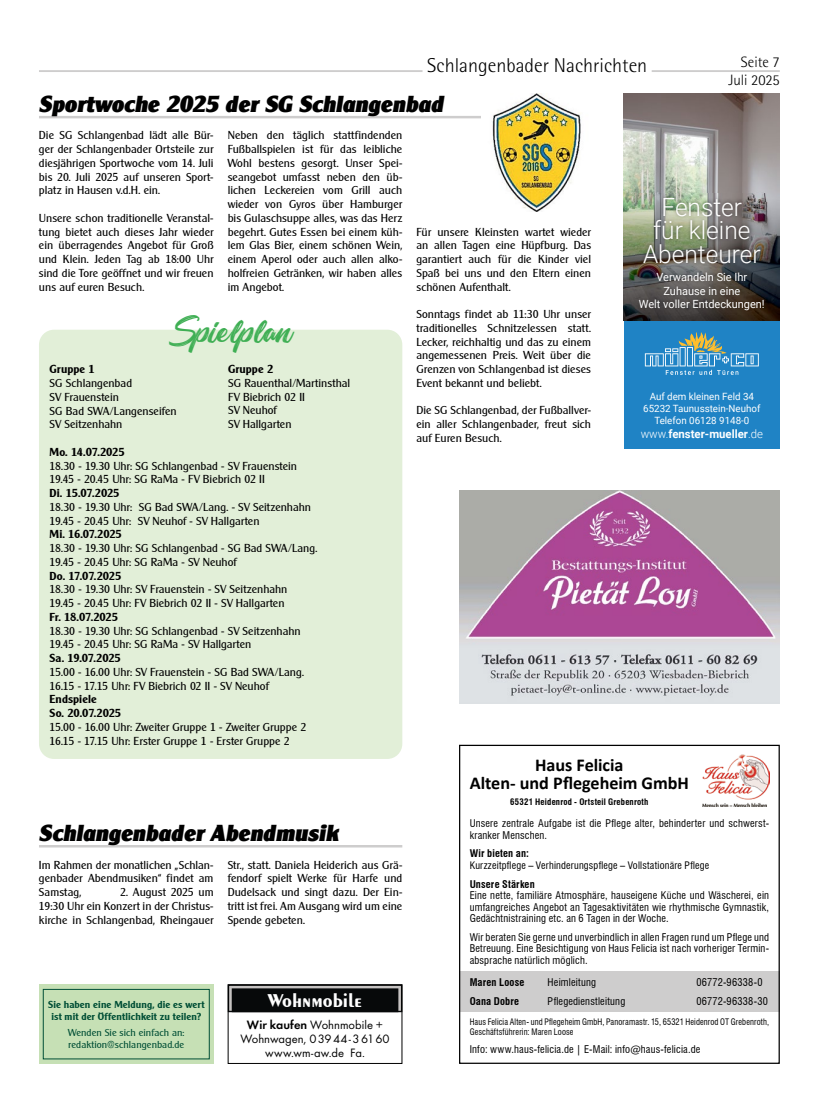
<style>
.page{position:relative;width:833px;height:1117px;background:#fff}
.page>*{position:absolute;margin:0;border:0;box-sizing:border-box;transform-origin:0 0}
.t1{font:33px "Barbershop in Thailand";color:#3faf54}
.t2{font:300 25px/23.8px "Roboto";color:#fff;text-align:center}
.t3{font:italic 22.5px "Cleargothic Serial Heavy Regular";color:#000}
.t4{font:300 20px "Rotis Semi Sans Std";color:#000}
.t5{font:700 19.62px "Exotic 350 BT";color:#fff}
.t6{font:700 18.12px/18.1px "Calibri";letter-spacing:-.005em;color:#000;text-align:center}
.t7{font:300 15px/18px "Rotis Semi Sans Std";color:#000;text-align:right}
.t8{font:12.62px/14px "Function";color:#000;text-align:center}
.t9{font:700 11.62px "Roboto";color:#fff}
.t10{font:11.25px/13.8px "Cleargothic Serial Regular";color:#000;text-align:justify}
.t11{font:11.25px "Cleargothic Serial Bold";letter-spacing:-.015em;color:#000}
.t12{font:11.25px/13.5px "Roboto";color:#fff;text-align:center}
.t13{font:11.25px/13.8px "Cleargothic Serial Bold";letter-spacing:.005em;color:#000}
.t14{font:condensed 10.38px/11.5px "Swiss 721 BT";letter-spacing:.02em;color:#000;text-align:justify}
.t15{font:700 condensed 10.38px "Swiss 721 BT";letter-spacing:.015em;color:#000}
.t16{font:condensed 10.12px "Swiss 721 BT";letter-spacing:.02em;color:#000}
.t17{font:10px/12px "Roboto";color:#fff;text-align:center}
.t18{font:9.75px "Cleargothic Serial Bold";letter-spacing:.01em;color:#004e35}
.t19{font:9.75px/11.9px "Cleargothic Serial Regular";letter-spacing:.005em;color:#004e35}
.t20{font:condensed 8.75px/9.8px "Swiss 721 BT";letter-spacing:.015em;color:#000;scale:.95 1}
.t21{font:700 condensed 8.75px "Swiss 721 BT";letter-spacing:.025em;color:#000}
.s1{font-weight:300}
.s2{font-weight:700}
</style>
<div class="page">
<hr style="left:651px;top:70px;width:129px;height:2px;background:#cecdcd">
<hr style="left:39px;top:70px;width:383px;height:2px;background:#cecdcd">
<hr style="left:39px;top:844px;width:363px;height:3px;background:#cecdcd">
<hr style="left:39px;top:116px;width:443px;height:2px;background:#cecdcd">
<img style="left:491px;top:94px;width:90px;height:118px">
<img style="left:459px;top:490px;width:321px;height:213px">
<div style="left:624px;top:321px;width:156px;height:127px;background:#1f83c5"></div>
<svg style="left:645px;top:332px;width:114px;height:43px"></svg>
<img style="left:624px;top:94px;width:156px;height:54px">
<img style="left:624px;top:148px;width:156px;height:173px">
<img style="left:635px;top:194px;width:133px;height:120px">
<div style="left:39px;top:329px;width:363px;height:429px;background:#e2efd8;border-radius:15px"></div>
<div style="left:459px;top:970px;width:321px;height:41px;background:#cecdcd"></div>
<div style="left:459px;top:744px;width:321px;height:319px;border:1px solid #000"></div>
<svg style="left:702px;top:770px;width:68px;height:37px"></svg>
<img style="left:702px;top:754px;width:67px;height:52px">
<div style="left:228px;top:984px;width:174px;height:27px;background:#c6c3c2"></div>
<div style="left:232px;top:988px;width:166px;height:23px;background:#07090a"></div>
<div style="left:232px;top:988px;width:166px;height:23px;border:1px solid #07090a"></div>
<div style="left:228px;top:984px;width:174px;height:79px;border:1px solid #000"></div>
<div style="left:39px;top:984px;width:174px;height:79px;background:#c6e0b5"></div>
<div style="left:43px;top:988px;width:167px;height:70px;border:1px solid #004e35"></div>
<h3 class="t4" style="left:427px;top:54px;width:221px">Schlangenbader Nachrichten</h3>
<h3 class="t7" style="left:728px;top:53px;width:53px">Seite 7<br>Juli 2025</h3>
<h3 class="t3" style="left:39px;top:90px;width:406px">Sportwoche 2025 der SG Schlangenbad</h3>
<p class="t10" style="left:39px;top:128px;width:176px">Die SG Schlangenbad lädt alle Bür&shy;ger der Schlangenbader Ortsteile zur diesjährigen Sportwoche vom 14. Juli bis 20. Juli 2025 auf unseren Sport&shy;platz in Hausen v.d.H. ein.</p>
<p class="t10" style="left:39px;top:211px;width:176px">Unsere schon traditionelle Veranstal&shy;tung bietet auch dieses Jahr wieder ein überragendes Angebot für Groß und Klein. Jeden Tag ab 18:00 Uhr sind die Tore geöffnet und wir freuen uns auf euren Besuch.</p>
<p class="t10" style="left:228px;top:128px;width:176px">Neben den täglich stattfindenden Fußballspielen ist für das leibliche Wohl bestens gesorgt. Unser Spei&shy;seangebot umfasst neben den üb&shy;lichen Leckereien vom Grill auch wieder von Gyros über Hamburger bis Gulaschsuppe alles, was das Herz begehrt. Gutes Essen bei einem küh&shy;lem Glas Bier, einem schönen Wein, einem Aperol oder auch allen alko&shy;holfreien Getränken, wir haben alles im Angebot.</p>
<p class="t10" style="left:416px;top:225px;width:176px">Für unsere Kleinsten wartet wieder an allen Tagen eine Hüpfburg. Das garantiert auch für die Kinder viel Spaß bei uns und den Eltern einen schönen Aufenthalt.</p>
<p class="t10" style="left:416px;top:307px;width:176px">Sonntags findet ab 11:30 Uhr unser traditionelles Schnitzelessen statt.<br>Lecker, reichhaltig und das zu einem angemessenen Preis. Weit über die Grenzen von Schlangenbad ist dieses Event bekannt und beliebt.</p>
<p class="t10" style="left:416px;top:403px;width:176px">Die SG Schlangenbad, der Fußballver&shy;ein aller Schlangenbader, freut sich auf Euren Besuch.</p>
<h1 class="t1" style="left:168px;top:311px;width:126px">Spielplan</h1>
<p class="t11" style="left:228px;top:362px;width:47px">Gruppe 2</p>
<p class="t10" style="left:228px;top:376px;width:124px;text-align:left">SG Rauenthal/Martinsthal<br>FV Biebrich 02 II<br>SV Neuhof<br>SV Hallgarten</p>
<p class="t11" style="left:50px;top:362px;width:47px">Gruppe 1</p>
<p class="t10" style="left:50px;top:376px;width:129px;text-align:left">SG Schlangenbad<br>SV Frauenstein<br>SG Bad SWA/Langenseifen<br>SV Seitzenhahn</p>
<p class="t11" style="left:50px;top:445px;width:77px">Mo. 14.07.2025</p>
<p class="t10" style="left:50px;top:458px;width:249px">18.30 - 19.30 Uhr: SG Schlangenbad - SV Frauenstein<br>19.45 - 20.45 Uhr: SG RaMa - FV Biebrich 02 II</p>
<p class="t11" style="left:50px;top:486px;width:71px">Di. 15.07.2025</p>
<p class="t10" style="left:50px;top:500px;width:263px">18.30 - 19.30 Uhr: SG Bad SWA/Lang. - SV Seitzenhahn<br>19.45 - 20.45 Uhr: SV Neuhof - SV Hallgarten</p>
<p class="t11" style="left:50px;top:527px;width:74px">Mi. 16.07.2025</p>
<p class="t10" style="left:50px;top:541px;width:269px">18.30 - 19.30 Uhr: SG Schlangenbad - SG Bad SWA/Lang.<br>19.45 - 20.45 Uhr: SG RaMa - SV Neuhof</p>
<p class="t11" style="left:50px;top:568px;width:73px">Do. 17.07.2025</p>
<p class="t10" style="left:50px;top:582px;width:239px">18.30 - 19.30 Uhr: SV Frauenstein - SV Seitzenhahn<br>19.45 - 20.45 Uhr: FV Biebrich 02 II - SV Hallgarten</p>
<p class="t11" style="left:50px;top:610px;width:70px">Fr. 18.07.2025</p>
<p class="t10" style="left:50px;top:623px;width:252px">18.30 - 19.30 Uhr: SG Schlangenbad - SV Seitzenhahn<br>19.45 - 20.45 Uhr: SG RaMa - SV Hallgarten</p>
<p class="t11" style="left:50px;top:651px;width:73px">Sa. 19.07.2025</p>
<p class="t10" style="left:50px;top:665px;width:256px">15.00 - 16.00 Uhr: SV Frauenstein - SG Bad SWA/Lang.<br>16.15 - 17.15 Uhr: FV Biebrich 02 II - SV Neuhof</p>
<p class="t13" style="left:50px;top:692px;width:73px">Endspiele<br>So. 20.07.2025</p>
<p class="t10" style="left:50px;top:720px;width:258px">15.00 - 16.00 Uhr: Zweiter Gruppe 1 - Zweiter Gruppe 2<br>16.15 - 17.15 Uhr: Erster Gruppe 1 - Erster Gruppe 2</p>
<h2 class="t2" style="left:643px;top:194px;width:119px">Fenster<br>für kleine<br>Abenteurer</h2>
<p class="t12" style="left:639px;top:270px;width:127px">Verwandeln Sie Ihr<br>Zuhause in eine<br>Welt voller Entdeckungen!</p>
<p class="t17" style="left:643px;top:390px;width:119px">Auf dem kleinen Feld 34<br>65232 Taunusstein-Neuhof<br>Telefon 06128 9148-0</p>
<p class="t9" style="left:641px;top:425px;width:124px"><span class="s1">www.</span>fenster-mueller<span class="s1">.de</span></p>
<h3 class="t3" style="left:39px;top:818px;width:300px">Schlangenbader Abendmusik</h3>
<p class="t10" style="left:39px;top:857px;width:176px">Im Rahmen der monatlichen „Schlan&shy;genbader Abendmusiken“ findet am Samstag,</p>
<p class="t10" style="left:228px;top:857px;width:176px">Str., statt. Daniela Heiderich aus Grä&shy;fendorf spielt Werke für Harfe und Dudelsack und singt dazu. Der Ein&shy;tritt ist frei. Am Ausgang wird um eine Spende gebeten.</p>
<p class="t10" style="left:39px;top:885px;width:176px;text-indent:81px">2. August 2025 um 19:30 Uhr ein Konzert in der Christus&shy;kirche in Schlangenbad, Rheingauer</p>
<p class="t18" style="left:48px;top:998px;width:158px">Sie haben eine Meldung, die es wert</p>
<h3 class="t5" style="left:268px;top:988px;width:96px">Wohnmobile</h3>
<p class="t18" style="left:51px;top:1010px;width:151px">ist mit der Öffentlichkeit zu teilen?</p>
<p class="t19" style="left:68px;top:1026px;width:118px">Wenden Sie sich einfach an: redaktion@schlangenbad.de</p>
<p class="t8" style="left:240px;top:1017px;width:151px"><span class="s2">Wir kaufen</span> Wohnmobile +<br>Wohnwagen, 03944-36160 www.wm-aw.de Fa.</p>
<h3 class="t6" style="left:470px;top:754px;width:221px">Haus Felicia<br>Alten- und Pflegeheim GmbH</h3>
<p class="t21" style="left:510px;top:796px;width:140px">65321 Heidenrod - Ortsteil Grebenroth</p>
<p class="t14" style="left:469px;top:817px;width:301px">Unsere zentrale Aufgabe ist die Pflege alter, behinderter und schwerst&shy;kranker Menschen.</p>
<p class="t15" style="left:469px;top:847px;width:61px">Wir bieten an:</p>
<p class="t16" style="left:469px;top:859px;width:241px">Kurzzeitpflege – Verhinderungspflege – Vollstationäre Pflege</p>
<p class="t15" style="left:469px;top:877px;width:67px">Unsere Stärken</p>
<p class="t14" style="left:469px;top:889px;width:301px">Eine nette, familiäre Atmosphäre, hauseigene Küche und Wäscherei, ein umfangreiches Angebot an Tagesaktivitäten wie rhythmische Gymnastik, Gedächtnistraining etc. an 6 Tagen in der Woche.</p>
<p class="t14" style="left:469px;top:930px;width:301px">Wir beraten Sie gerne und unverbindlich in allen Fragen rund um Pflege und Betreuung. Eine Besichtigung von Haus Felicia ist nach vorheriger Termin&shy;absprache natürlich möglich.</p>
<p class="t15" style="left:469px;top:975px;width:56px">Maren Loose</p>
<p class="t14" style="left:547px;top:976px;width:50px">Heimleitung</p>
<p class="t14" style="left:696px;top:976px;width:68px">06772-96338-0</p>
<p class="t15" style="left:469px;top:994px;width:51px">Oana Dobre</p>
<p class="t14" style="left:547px;top:994px;width:79px">Pflegedienstleitung</p>
<p class="t14" style="left:696px;top:994px;width:73px">06772-96338-30</p>
<p class="t20" style="left:469px;top:1016px;width:317px">Haus Felicia Alten- und Pflegeheim GmbH, Panoramastr. 15, 65321 Heidenrod OT Grebenroth,<br>Geschäftsführerin: Maren Loose</p>
<p class="t14" style="left:469px;top:1043px;width:232px">Info: www.haus-felicia.de | E-Mail: info@haus-felicia.de</p>
</div>
